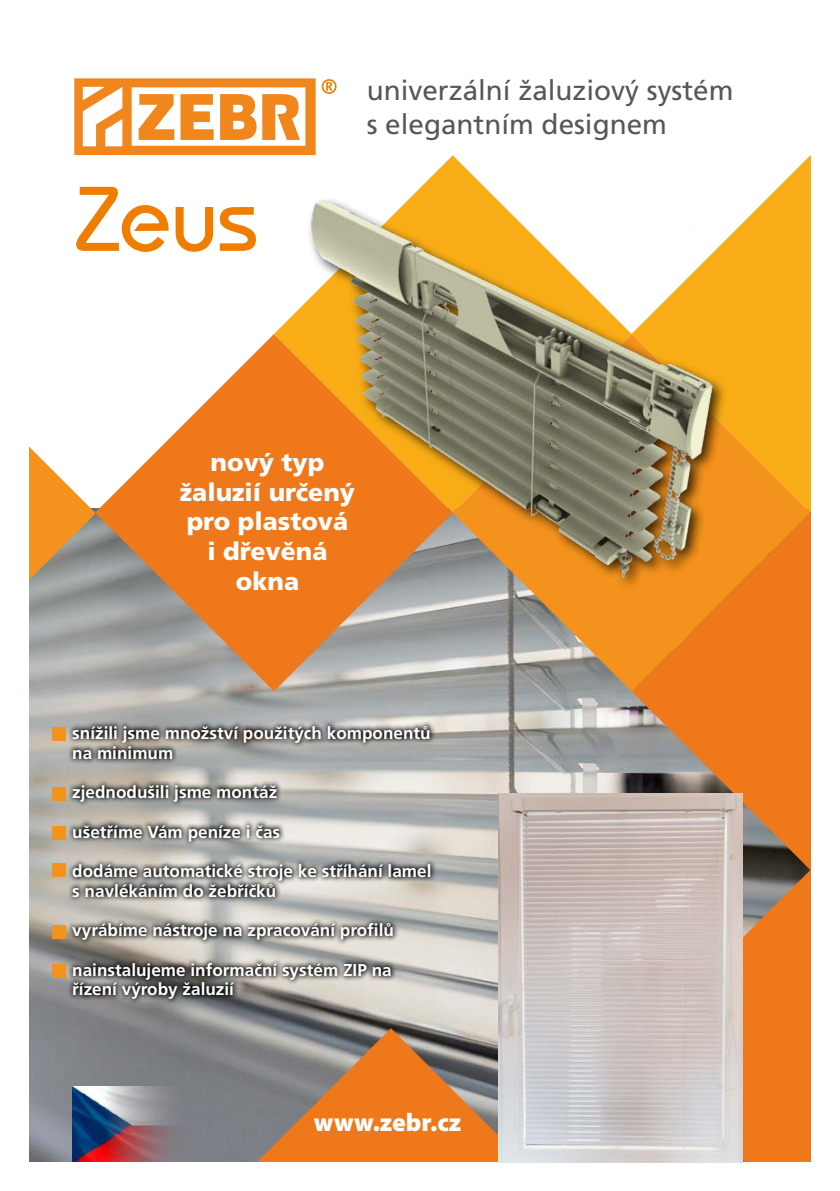
<style>
.page{position:relative;width:840px;height:1191px;background:#fff}
.page>*{position:absolute;margin:0;border:0;box-sizing:border-box;transform-origin:0 0}
.t1{font:27.8px/33.4px "Frutiger CE";color:#575756}
.t2{font:900 25.6px "Myriad Pro";color:#fff}
.t3{font:900 24.8px/29.8px "Frutiger CE";color:#fff;text-align:center}
.t4{font:700 17.2px/19.8px "Frutiger CE";color:#fff}
</style>
<div class="page">
<img style="left:29px;top:609px;width:602px;height:553px">
<svg style="left:274px;top:155px;width:207px;height:28px"></svg>
<svg style="left:95px;top:385px;width:357px;height:306px;background:#cea07b"></svg>
<svg style="left:29px;top:417px;width:67px;height:192px"></svg>
<svg style="left:780px;top:155px;width:31px;height:328px;background:#f8b328"></svg>
<svg style="left:452px;top:334px;width:357px;height:357px;background:#c39f65"></svg>
<svg style="left:809px;top:483px;width:2px;height:29px"></svg>
<svg style="left:631px;top:512px;width:180px;height:358px;background:#d87b2d"></svg>
<svg style="left:741px;top:870px;width:70px;height:292px;background:#e07e31"></svg>
<svg style="left:74px;top:78px;width:241px;height:77px"></svg>
<svg style="left:321px;top:79px;width:15px;height:15px"></svg>
<svg style="left:228px;top:1028px;width:270px;height:134px;background:#b57c51"></svg>
<img style="left:72px;top:1086px;width:118px;height:75px">
<img style="left:498px;top:793px;width:243px;height:369px">
<svg style="left:76px;top:187px;width:92px;height:65px"></svg>
<svg style="left:175px;top:207px;width:38px;height:45px"></svg>
<svg style="left:220px;top:211px;width:3px;height:40px"></svg>
<img style="left:223px;top:183px;width:557px;height:418px">
<svg style="left:66px;top:720px;width:370px;height:284px;background:#9b9a95"></svg>
<div style="left:52px;top:727px;width:14px;height:14px;background:#f3921c"></div>
<div style="left:52px;top:787px;width:14px;height:13px;background:#f3921c"></div>
<div style="left:52px;top:826px;width:14px;height:14px;background:#f3921c"></div>
<div style="left:52px;top:863px;width:14px;height:14px;background:#f3921c"></div>
<div style="left:52px;top:925px;width:14px;height:14px;background:#f3921c"></div>
<div style="left:52px;top:964px;width:14px;height:14px;background:#f3921c"></div>
<h1 class="t1" style="left:366px;top:74px;width:368px">univerzální žaluziový systém s elegantním designem</h1>
<h3 class="t3" style="left:180px;top:447px;width:177px">nový typ žaluzií určený pro plastová i dřevěná okna</h3>
<p class="t4" style="left:72px;top:723px;width:360px">snížili jsme množství použitých komponentů na minimum</p>
<p class="t4" style="left:72px;top:782px;width:206px">zjednodušili jsme montáž</p>
<p class="t4" style="left:72px;top:821px;width:209px">ušetříme Vám peníze i čas</p>
<p class="t4" style="left:72px;top:861px;width:360px">dodáme automatické stroje ke stříhání lamel s navlékáním do žebříčků</p>
<p class="t4" style="left:72px;top:920px;width:323px">vyrábíme nástroje na zpracování profilů</p>
<p class="t4" style="left:72px;top:959px;width:321px">nainstalujeme informační systém ZIP na řízení výroby žaluzií</p>
<h2 class="t2" style="left:313px;top:1105px;width:149px">www.zebr.cz</h2>
</div>
